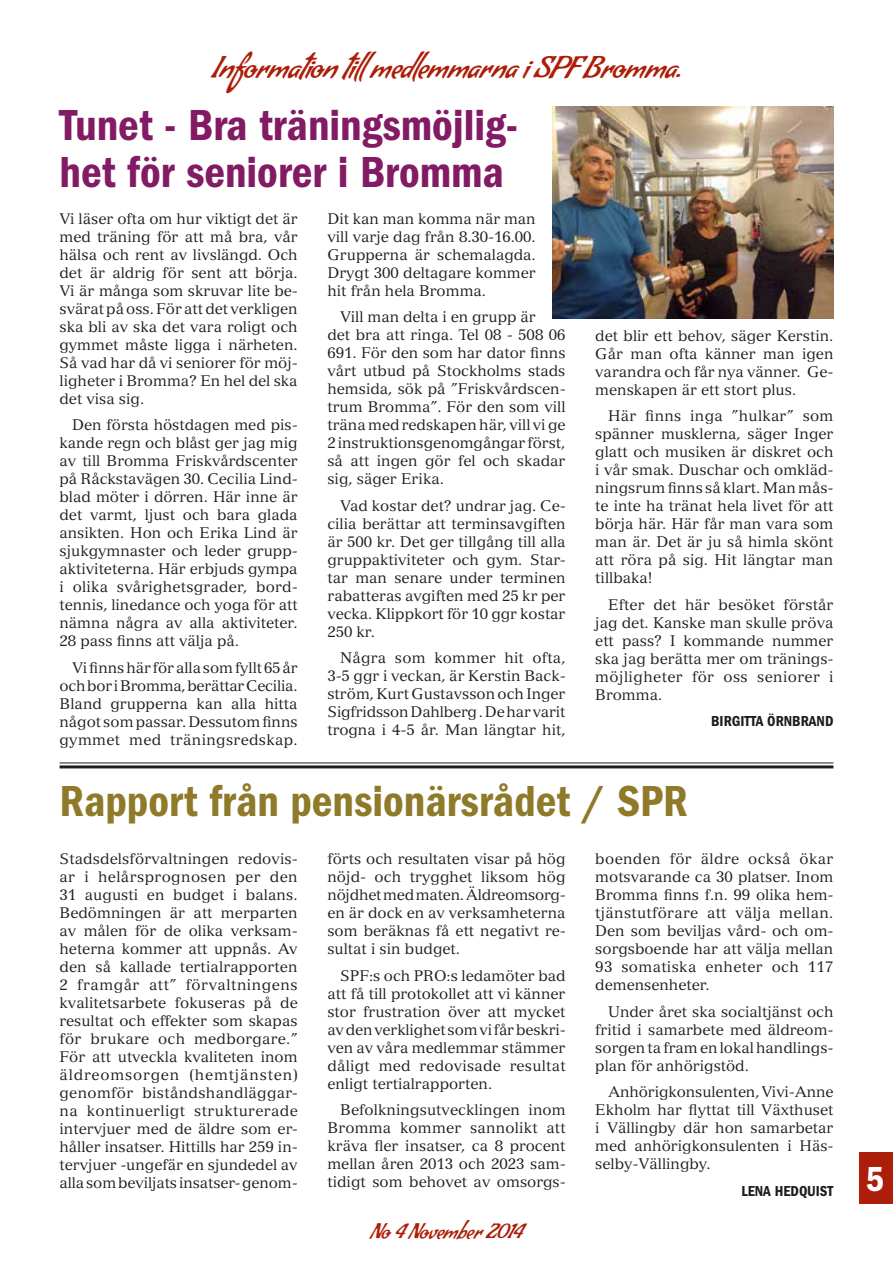
<style>
.page{position:relative;width:893px;height:1263px;background:#fff}
.page>*{position:absolute;margin:0;border:0;box-sizing:border-box;transform-origin:0 0}
.t1{font:600 condensed 45px/46.5px "Franklin Gothic";color:#821b64}
.t2{font:600 condensed 45px "Franklin Gothic";color:#8f7a2a}
.t3{font:600 condensed 36px "Franklin Gothic";color:#fff}
.t4{font:30px "Condiment";letter-spacing:-.02em;color:#ac1e09}
.t5{font:21px "Condiment";letter-spacing:-.03em;color:#ac1e09}
.t6{font:15px/18px "Versailles";color:#1d1d1b;text-align:justify}
.t7{font:600 condensed 15px "Franklin Gothic";color:#1d1d1b}
</style>
<div class="page">
<div style="left:859px;top:1152px;width:34px;height:51px;background:#ac1e09"></div>
<hr style="left:60px;top:762px;width:773px;height:1px;background:#1d1d1b">
<hr style="left:60px;top:765px;width:773px;height:3px;background:#1d1d1b">
<img style="left:553px;top:106px;width:280px;height:213px">
<h3 class="t4" style="left:211px;top:50px;width:472px">Information till medlemmarna i SPF Bromma.</h3>
<h1 class="t1" style="left:60px;top:102px;width:460px">Tunet - Bra träningsmöjlig&shy;het för seniorer i Bromma</h1>
<p class="t6" style="left:60px;top:210px;width:240px">Vi läser ofta om hur viktigt det är med träning för att må bra, vår hälsa och rent av livslängd. Och det är aldrig för sent att börja.<br>Vi är många som skruvar lite be&shy;svärat på oss. För att det verkligen ska bli av ska det vara roligt och gymmet måste ligga i närheten.<br>Så vad har då vi seniorer för möj&shy;ligheter i Bromma? En hel del ska det visa sig.</p>
<p class="t6" style="left:60px;top:416px;width:240px;text-indent:13px">Den första höstdagen med pis&shy;kande regn och blåst ger jag mig av till Bromma Friskvårdscenter på Råckstavägen 30. Cecilia Lind&shy;blad möter i dörren. Här inne är det varmt, ljust och bara glada ansikten. Hon och Erika Lind är sjukgymnaster och leder grupp&shy;aktiviteterna. Här erbjuds gympa i olika svårighetsgrader, bord&shy;tennis, linedance och yoga för att nämna några av alla aktiviteter.<br>28 pass finns att välja på.</p>
<p class="t6" style="left:60px;top:659px;width:240px;text-indent:13px">Vi finns här för alla som fyllt 65 år och bor i Bromma, berättar Cecilia.<br>Bland grupperna kan alla hitta något som passar. Dessutom finns gymmet med träningsredskap.</p>
<p class="t6" style="left:327px;top:210px;width:210px">Dit kan man komma när man vill varje dag från 8.30-16.00.<br>Grupperna är schemalagda.<br>Drygt 300 deltagare kommer hit från hela Bromma.</p>
<p class="t6" style="left:327px;top:308px;width:240px;text-align:left;text-indent:13px">Vill man delta i en grupp är<br>det bra att ringa. Tel 08 - 508 06<br>691. För den som har dator finns vårt utbud på Stockholms stads hemsida, sök på ”Friskvårdscen&shy;trum Bromma”. För den som vill träna med redskapen här, vill vi ge<br>2 instruktionsgenomgångar först, så att ingen gör fel och skadar sig, säger Erika.</p>
<p class="t6" style="left:327px;top:497px;width:240px;text-indent:13px">Vad kostar det? undrar jag. Ce&shy;cilia berättar att terminsavgiften är 500 kr. Det ger tillgång till alla gruppaktiviteter och gym. Star&shy;tar man senare under terminen rabatteras avgiften med 25 kr per vecka. Klippkort för 10 ggr kostar 250 kr.</p>
<p class="t6" style="left:327px;top:649px;width:240px;text-indent:13px">Några som kommer hit ofta, 3-5 ggr i veckan, är Kerstin Back&shy;ström, Kurt Gustavsson och Inger Sigfridsson Dahlberg . De har varit trogna i 4-5 år. Man längtar hit,</p>
<p class="t6" style="left:595px;top:326px;width:240px">det blir ett behov, säger Kerstin.<br>Går man ofta känner man igen varandra och får nya vänner. Ge&shy;menskapen är ett stort plus.</p>
<p class="t6" style="left:595px;top:407px;width:240px;text-indent:13px">Här finns inga ”hulkar” som spänner musklerna, säger Inger glatt och musiken är diskret och i vår smak. Duschar och omkläd&shy;ningsrum finns så klart. Man mås&shy;te inte ha tränat hela livet för att börja här. Här får man vara som man är. Det är ju så himla skönt att röra på sig. Hit längtar man tillbaka!</p>
<p class="t6" style="left:595px;top:595px;width:240px;text-indent:13px">Efter det här besöket förstår jag det. Kanske man skulle pröva ett pass? I kommande nummer ska jag berätta mer om tränings&shy;möjligheter för oss seniorer i Bromma.</p>
<p class="t7" style="left:711px;top:713px;width:124px">BIRGITTA ÖRNBRAND</p>
<h1 class="t2" style="left:60px;top:775px;width:629px">Rapport från pensionärsrådet / SPR</h1>
<p class="t6" style="left:60px;top:850px;width:240px">Stadsdelsförvaltningen redovis&shy;ar i helårsprognosen per den 31 augusti en budget i balans.<br>Bedömningen är att merparten av målen för de olika verksam&shy;heterna kommer att uppnås. Av den så kallade tertialrapporten 2 framgår att” förvaltningens kvalitetsarbete fokuseras på de resultat och effekter som skapas för brukare och medborgare.” För att utveckla kvaliteten inom äldreomsorgen (hemtjänsten) genomför biståndshandläggar&shy;na kontinuerligt strukturerade intervjuer med de äldre som er&shy;håller insatser. Hittills har 259 in&shy;tervjuer -ungefär en sjundedel av alla som beviljats insatser- genom-</p>
<p class="t6" style="left:327px;top:850px;width:240px">förts och resultaten visar på hög nöjd- och trygghet liksom hög nöjdhet med maten. Äldreomsorg&shy;en är dock en av verksamheterna som beräknas få ett negativt re&shy;sultat i sin budget.</p>
<p class="t6" style="left:595px;top:850px;width:240px">boenden för äldre också ökar motsvarande ca 30 platser. Inom Bromma finns f.n. 99 olika hem&shy;tjänstutförare att välja mellan.<br>Den som beviljas vård- och om&shy;sorgsboende har att välja mellan 93 somatiska enheter och 117 demensenheter.</p>
<p class="t6" style="left:595px;top:1002px;width:240px;text-indent:13px">Under året ska socialtjänst och fritid i samarbete med äldreom&shy;sorgen ta fram en lokal handlings&shy;plan för anhörigstöd.</p>
<p class="t6" style="left:595px;top:1083px;width:240px;text-indent:13px">Anhörigkonsulenten, Vivi-Anne Ekholm har flyttat till Växthuset i Vällingby där hon samarbetar med anhörigkonsulenten i Häs&shy;selby-Vällingby.</p>
<p class="t7" style="left:741px;top:1182px;width:94px">LENA HEDQUIST</p>
<p class="t6" style="left:327px;top:966px;width:240px;text-indent:13px">SPF:s och PRO:s ledamöter bad att få till protokollet att vi känner stor frustration över att mycket av den verklighet som vi får beskri&shy;ven av våra medlemmar stämmer dåligt med redovisade resultat enligt tertialrapporten.</p>
<p class="t6" style="left:327px;top:1101px;width:240px;text-indent:13px">Befolkningsutvecklingen inom Bromma kommer sannolikt att kräva fler insatser, ca 8 procent mellan åren 2013 och 2023 sam&shy;tidigt som behovet av omsorgs-</p>
<h3 class="t5" style="left:370px;top:1219px;width:154px">No 4 November 2014</h3>
<h2 class="t3" style="left:866px;top:1159px;width:20px">5</h2>
</div>
